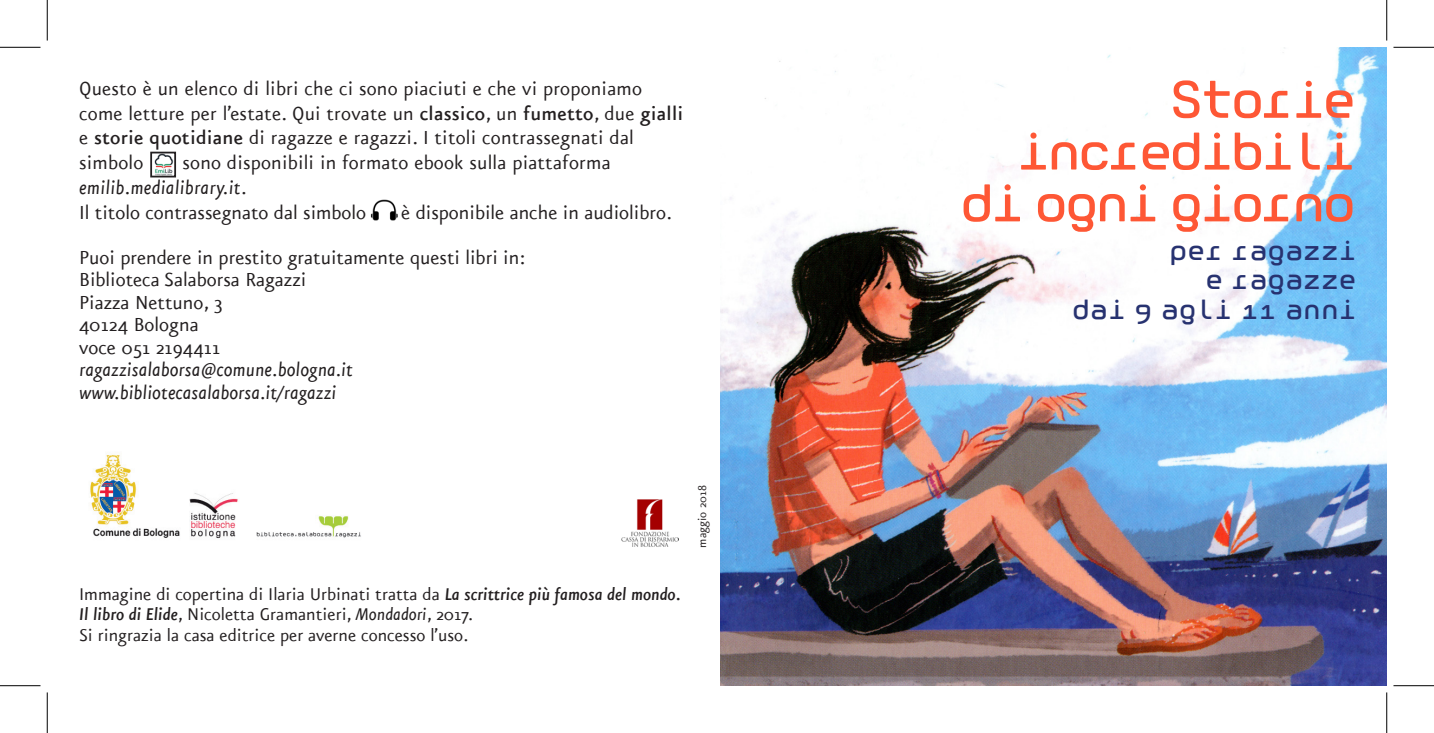
<style>
.page{position:relative;width:1434px;height:733px;background:#fff}
.page>*{position:absolute;margin:0;border:0;box-sizing:border-box;transform-origin:0 0}
.t1{font:51.75px/51.8px "biblio";letter-spacing:-.09em;color:#fe5735;text-align:right}
.t2{font:27px/29.2px "biblio";letter-spacing:-.02em;color:#273270;text-align:right}
.t3{font:22.5px/24.8px "Eureka Sans";letter-spacing:.005em;color:#231f20}
.t4{font:italic 22.5px/22.5px "Eureka Sans";color:#231f20}
.t5{font:20.25px/20.2px "Eureka Sans";color:#231f20}
.t6{font:13.5px "Eureka Sans";color:#231f20}
.s1{font-weight:500}
.s2{font-style:italic}
.s3{font-weight:500;font-style:italic}
</style>
<div class="page">
<img style="left:720px;top:47px;width:667px;height:638px">
<img style="left:154px;top:155px;width:19px;height:19px">
<div style="left:150px;top:152px;width:26px;height:25px;border:2px solid #231f20"></div>
<img style="left:621px;top:499px;width:57px;height:48px">
<img style="left:90px;top:454px;width:271px;height:85px">
<img style="left:370px;top:199px;width:28px;height:22px">
<hr style="left:0;top:47px;width:40px;height:1px;background:#000">
<hr style="left:1393px;top:47px;width:41px;height:1px;background:#000">
<hr style="left:0;top:685px;width:40px;height:1px;background:#000">
<hr style="left:1393px;top:685px;width:41px;height:1px;background:#000">
<hr style="left:47px;top:0;width:1px;height:41px;background:#000">
<hr style="left:47px;top:692px;width:1px;height:40px;background:#000">
<hr style="left:1386px;top:0;width:1px;height:41px;background:#000">
<hr style="left:1386px;top:692px;width:1px;height:40px;background:#000">
<p class="t3" style="left:79px;top:77px;width:606px">Questo è un elenco di libri che ci sono piaciuti e che vi proponiamo come letture per l’estate. Qui trovate un <span class="s1">classico</span>, un <span class="s1">fumetto</span>, due <span class="s1">gialli </span>e <span class="s1">storie quotidiane</span> di ragazze e ragazzi. I titoli contrassegnati dal simbolo</p>
<p class="t3" style="left:79px;top:151px;width:533px;text-indent:103px">sono disponibili in formato ebook sulla piattaforma <span class="s2">emilib.medialibrary.it</span>.<br>Il titolo contrassegnato dal simbolo</p>
<p class="t3" style="left:79px;top:190px;width:594px;line-height:45px;text-indent:322px">è disponibile anche in audiolibro.<br>Puoi prendere in prestito gratuitamente questi libri in:</p>
<p class="t3" style="left:79px;top:269px;width:229px;line-height:22.5px">Biblioteca Salaborsa Ragazzi<br>Piazza Nettuno, 3<br>40124 Bologna<br>voce 051 2194411</p>
<p class="t4" style="left:79px;top:359px;width:275px">ragazzisalaborsa@comune.bologna.it www.bibliotecasalaborsa.it/ragazzi</p>
<p class="t5" style="left:79px;top:584px;width:603px">Immagine di copertina di Ilaria Urbinati tratta da <span class="s3">La scrittrice più famosa del mondo.<br>Il libro di Elide</span>, Nicoletta Gramantieri, <span class="s2">Mondadori</span>, 2017.<br>Si ringrazia la casa editrice per averne concesso l’uso.</p>
<p class="t6" style="left:696px;top:547px;width:64px;rotate:-90deg">maggio 2018</p>
<h1 class="t1" style="left:959px;top:71px;width:399px">Storie incredibili di ogni giorno</h1>
<p class="t2" style="left:1072px;top:234px;width:286px">per ragazzi<br>e ragazze<br>dai 9 agli 11 anni</p>
</div>
